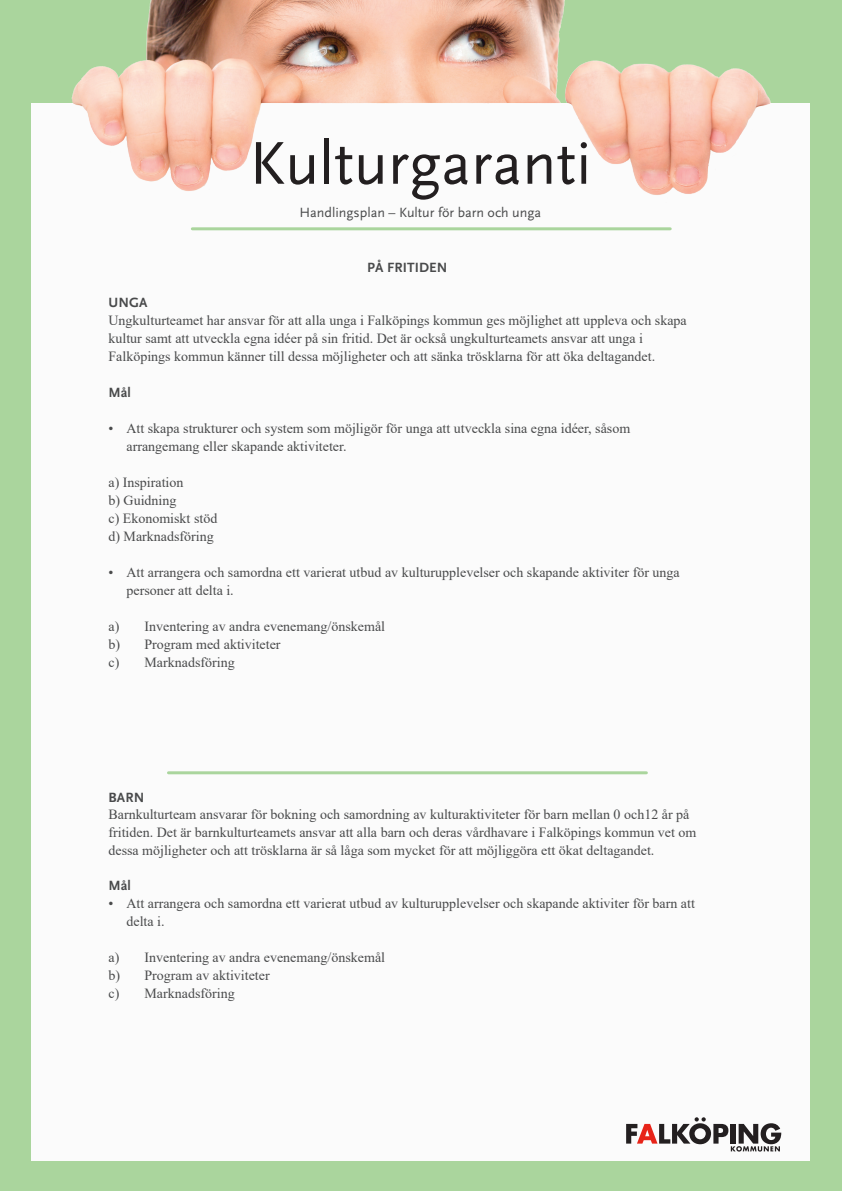
<style>
.page{position:relative;width:842px;height:1191px;background:#aad59d}
.page>*{position:absolute;margin:0;border:0;box-sizing:border-box;transform-origin:0 0}
.t1{font:63px "Scala Sans Pro";color:#231f20}
.t2{font:14px/18px "Times New Roman";color:#494a4b}
.t3{font:14px "Scala Sans Pro";color:#494a4b}
.t4{font:700 14px "Scala Sans Pro";letter-spacing:.01em;color:#494a4b}
</style>
<div class="page">
<div style="left:32px;top:103px;width:778px;height:1057px;background:#fbfbfb"></div>
<hr style="left:168px;top:771px;width:478px;height:3px;background:#aad59d">
<hr style="left:192px;top:227px;width:478px;height:3px;background:#aad59d">
<svg style="left:626px;top:1117px;width:155px;height:34px"></svg>
<img style="left:71px;top:0;width:700px;height:195px">
<p class="t1" style="left:249px;top:127px;width:344px">Kulturgaranti</p>
<p class="t3" style="left:299px;top:205px;width:243px">Handlingsplan – Kultur för barn och unga</p>
<p class="t4" style="left:367px;top:259px;width:82px">PÅ FRITIDEN</p>
<p class="t4" style="left:109px;top:294px;width:41px">UNGA</p>
<p class="t2" style="left:108px;top:310px;width:580px">Ungkulturteamet har ansvar för att alla unga i Falköpings kommun ges möjlighet att uppleva och skapa kultur samt att utveckla egna idéer på sin fritid. Det är också ungkulturteamets ansvar att unga i</p>
<p class="t2" style="left:108px;top:346px;width:548px">Falköpings kommun känner till dessa möjligheter och att sänka trösklarna för att öka deltagandet.</p>
<p class="t4" style="left:108px;top:384px;width:24px">Mål</p>
<p class="t2" style="left:126px;top:418px;width:505px;text-indent:-18px">• Att skapa strukturer och system som möjligör för unga att utveckla sina egna idéer, såsom arrangemang eller skapande aktiviteter.</p>
<p class="t2" style="left:108px;top:472px;width:77px">a) Inspiration</p>
<p class="t2" style="left:108px;top:490px;width:70px">b) Guidning</p>
<p class="t2" style="left:108px;top:508px;width:110px">c) Ekonomiskt stöd</p>
<p class="t2" style="left:108px;top:526px;width:107px">d) Marknadsföring</p>
<p class="t2" style="left:126px;top:562px;width:555px;text-indent:-18px">• Att arrangera och samordna ett varierat utbud av kulturupplevelser och skapande aktiviter för unga personer att delta i.</p>
<p class="t2" style="left:108px;top:616px;width:278px">a) Inventering av andra evenemang/önskemål</p>
<p class="t2" style="left:108px;top:634px;width:174px">b) Program med aktiviteter</p>
<p class="t2" style="left:108px;top:652px;width:128px">c) Marknadsföring</p>
<p class="t4" style="left:109px;top:790px;width:37px">BARN</p>
<p class="t2" style="left:108px;top:805px;width:589px">Barnkulturteam ansvarar för bokning och samordning av kulturaktiviteter för barn mellan 0 och12 år på fritiden. Det är barnkulturteamets ansvar att alla barn och deras vårdhavare i Falköpings kommun vet om dessa möjligheter och att trösklarna är så låga som mycket för att möjliggöra ett ökat deltagandet.</p>
<p class="t4" style="left:108px;top:877px;width:24px">Mål</p>
<p class="t2" style="left:126px;top:894px;width:570px;text-indent:-18px">• Att arrangera och samordna ett varierat utbud av kulturupplevelser och skapande aktiviter för barn att delta i.</p>
<p class="t2" style="left:108px;top:948px;width:278px">a) Inventering av andra evenemang/önskemål</p>
<p class="t2" style="left:108px;top:966px;width:163px">b) Program av aktiviteter</p>
<p class="t2" style="left:108px;top:984px;width:128px">c) Marknadsföring</p>
</div>
